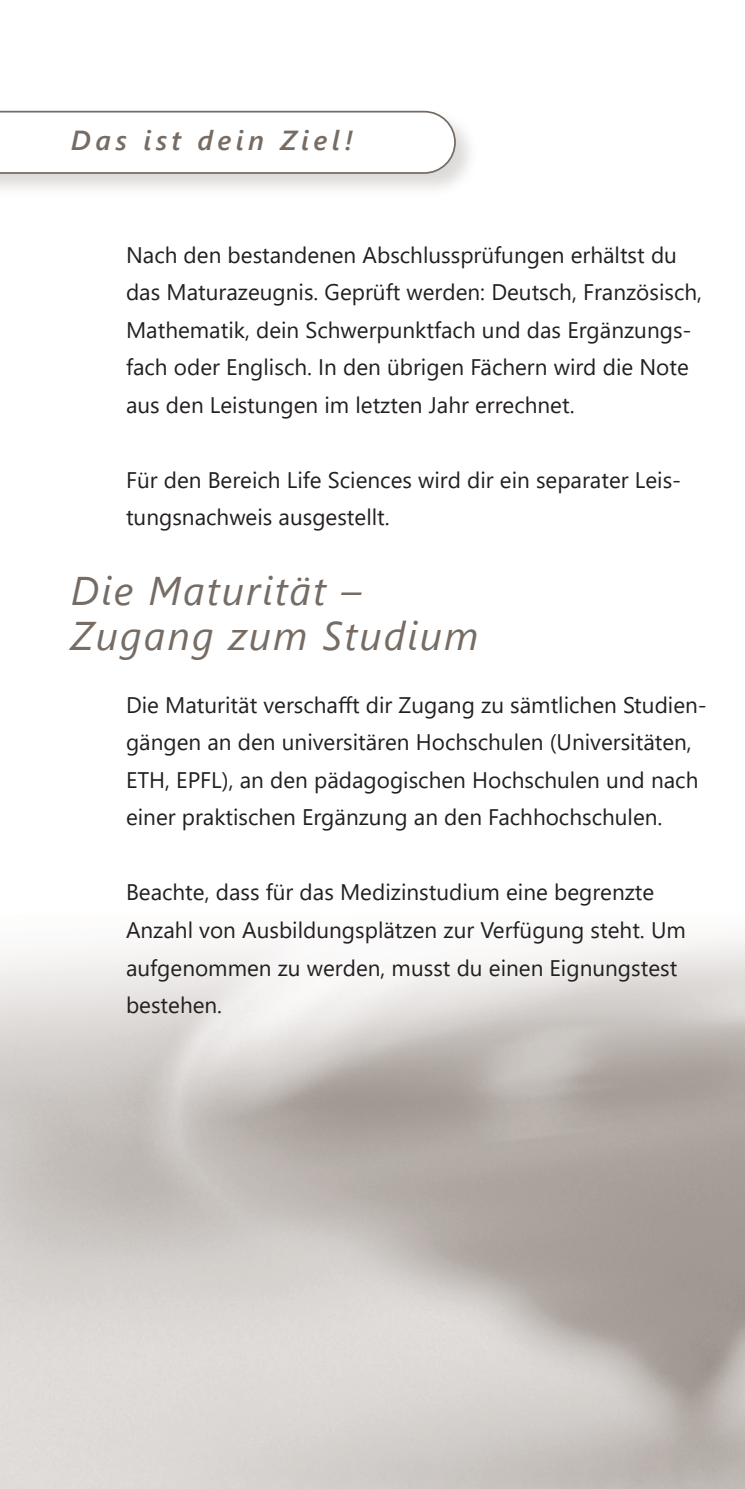
<style>
.page{position:relative;width:745px;height:1489px;background:#fff}
.page>*{position:absolute;margin:0;border:0;box-sizing:border-box;transform-origin:0 0}
.Titel_Lauftext{font:italic 40px/45px "Segoe UI";letter-spacing:.05em;color:#766c64}
.Lauftext_Einschübe_Links{font:italic 600 27.5px "Segoe UI";letter-spacing:.16em;color:#766c64}
.Broschüre_Lauftext{font:22.5px/37.5px "Segoe UI";color:#231f20}
</style>
<div class="page">
<div style="left:0;top:108px;width:479px;height:90px;background:#766c64;opacity:.25"></div>
<svg style="left:0;top:111px;width:455px;height:63px"></svg>
<p class="Lauftext_Einschübe_Links" style="left:71px;top:114px;width:283px">Das ist dein Ziel!</p>
<p class="Broschüre_Lauftext" style="left:126px;top:234px;width:577px">Nach den bestandenen Abschlussprüfungen erhältst du das Maturazeugnis. Geprüft werden: Deutsch, Französisch, Mathematik, dein Schwerpunktfach und das Ergänzungs&shy;fach oder Englisch. In den übrigen Fächern wird die Note aus den Leistungen im letzten Jahr errechnet.</p>
<p class="Broschüre_Lauftext" style="left:126px;top:459px;width:556px">Für den Bereich Life Sciences wird dir ein separater Leis&shy;tungsnachweis ausgestellt.</p>
<p class="Titel_Lauftext" style="left:71px;top:562px;width:409px">Die Maturität –<br>Zugang zum Studium</p>
<p class="Broschüre_Lauftext" style="left:126px;top:684px;width:582px">Die Maturität verschafft dir Zugang zu sämtlichen Studien&shy;gängen an den universitären Hochschulen (Universitäten, ETH, EPFL), an den pädagogischen Hochschulen und nach einer praktischen Ergänzung an den Fachhochschulen.</p>
<p class="Broschüre_Lauftext" style="left:126px;top:871px;width:561px">Beachte, dass für das Medizinstudium eine begrenzte Anzahl von Ausbildungsplätzen zur Verfügung steht. Um aufgenommen zu werden, musst du einen Eignungstest bestehen.</p>
</div>
